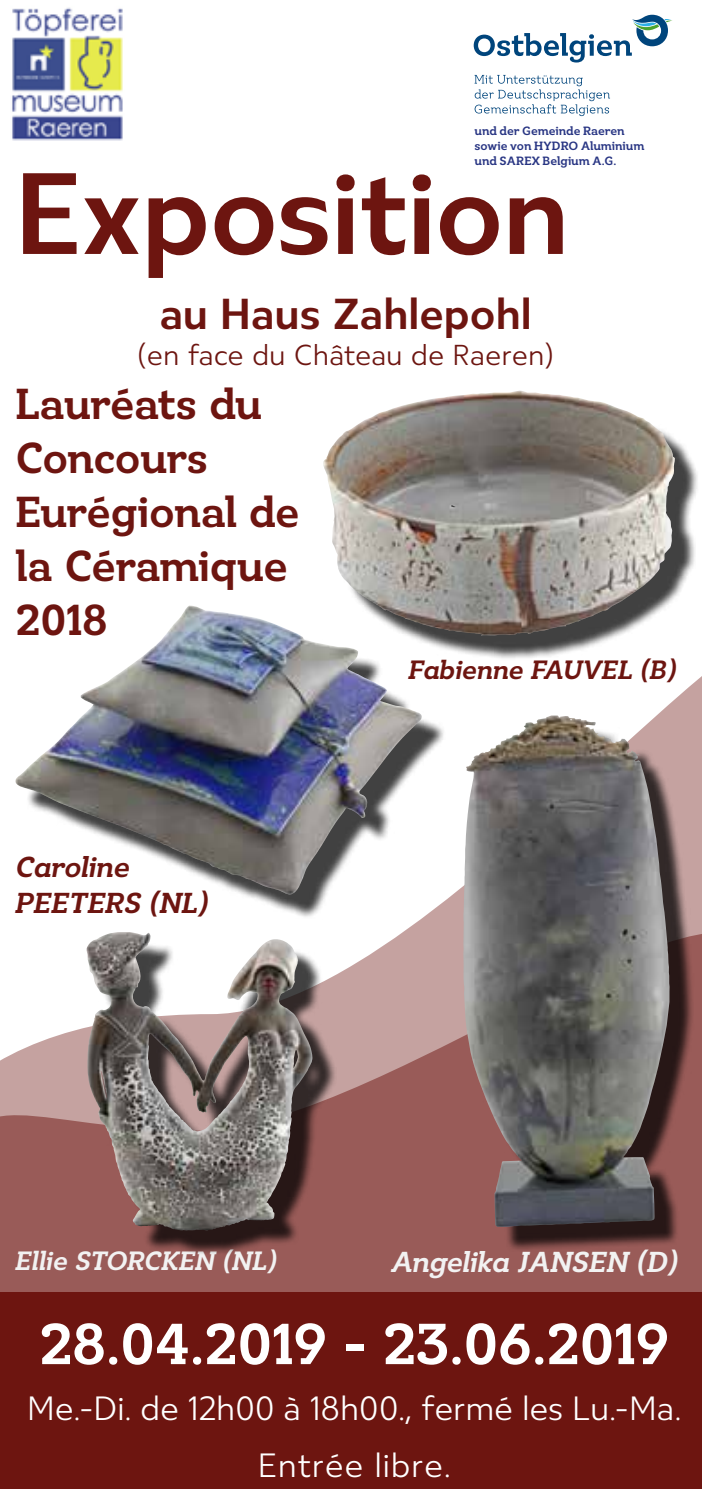
<style>
.page{position:relative;width:702px;height:1489px;background:#fff}
.page>*{position:absolute;margin:0;border:0;box-sizing:border-box;transform-origin:0 0}
.t1{font:700 120px "Ostbe Sans";letter-spacing:-.01em;color:#6d1510}
.t2{font:700 60px "Ostbe Serif";letter-spacing:-.005em;color:#fff}
.t3{font:700 45px/54px "Ostbe Serif";letter-spacing:-.02em;color:#6d1510}
.t4{font:700 45px "Ostbe Sans";color:#6d1510}
.t5{font:35px/56.2px "Ostbe Sans";color:#fff;text-align:center}
.t6{font:30px "Ostbe Sans";color:#6d1510}
.t7{font:italic 700 30px/36px "Ostbe Serif";letter-spacing:-.015em;color:#6d1510}
.t8{font:italic 700 30px "Ostbe Serif";letter-spacing:-.02em;color:#f2f2f2}
.t9{font:italic 700 27.5px "Ostbe Serif";letter-spacing:-.02em;color:#6d1510}
.t10{font:italic 700 27.5px "Ostbe Serif";letter-spacing:-.005em;color:#f2f2f2}
.t11{font:700 12.5px/15px "Ostbe Serif";letter-spacing:-.005em;color:#283583}
</style>
<div class="page">
<svg style="left:407px;top:676px;width:295px;height:253px"></svg>
<svg style="left:0;top:929px;width:702px;height:363px;background:#af7f7d"></svg>
<img style="left:12px;top:7px;width:111px;height:133px">
<div style="left:0;top:1292px;width:702px;height:196px;background:#6d1510"></div>
<div style="left:334px;top:401px;width:365px;height:259px;background:#000;opacity:.75"></div>
<img style="left:323px;top:390px;width:349px;height:245px">
<div style="left:26px;top:616px;width:420px;height:303px;background:#000;opacity:.75"></div>
<img style="left:15px;top:605px;width:407px;height:290px">
<div style="left:97px;top:942px;width:240px;height:312px;background:#000;opacity:.75"></div>
<img style="left:86px;top:932px;width:131px;height:298px">
<div style="left:473px;top:725px;width:221px;height:526px;background:#000;opacity:.75"></div>
<img style="left:463px;top:715px;width:191px;height:511px">
<svg style="left:473px;top:15px;width:199px;height:101px"></svg>
<p class="t11" style="left:474px;top:124px;width:171px">und der Gemeinde Raeren sowie von HYDRO Aluminium und SAREX Belgium A.G.</p>
<h1 class="t1" style="left:15px;top:145px;width:555px">Exposition</h1>
<h3 class="t4" style="left:159px;top:288px;width:374px">au Haus Zahlepohl</h3>
<h3 class="t6" style="left:137px;top:339px;width:417px">(en face du Château de Raeren)</h3>
<h3 class="t3" style="left:15px;top:379px;width:285px">Lauréats du<br>Concours<br>Eurégional de la Céramique<br>2018</h3>
<h3 class="t7" style="left:15px;top:850px;width:195px">Caroline<br>PEETERS (NL)</h3>
<h3 class="t9" style="left:408px;top:654px;width:269px">Fabienne FAUVEL (B)</h3>
<h3 class="t10" style="left:15px;top:1244px;width:263px">Ellie STORCKEN (NL)</h3>
<h3 class="t8" style="left:391px;top:1244px;width:288px">Angelika JANSEN (D)</h3>
<h2 class="t2" style="left:39px;top:1309px;width:632px">28.04.2019 - 23.06.2019</h2>
<h3 class="t5" style="left:27px;top:1382px;width:655px">Me.-Di. de 12h00 à 18h00., fermé les Lu.-Ma.<br>Entrée libre.</h3>
</div>
